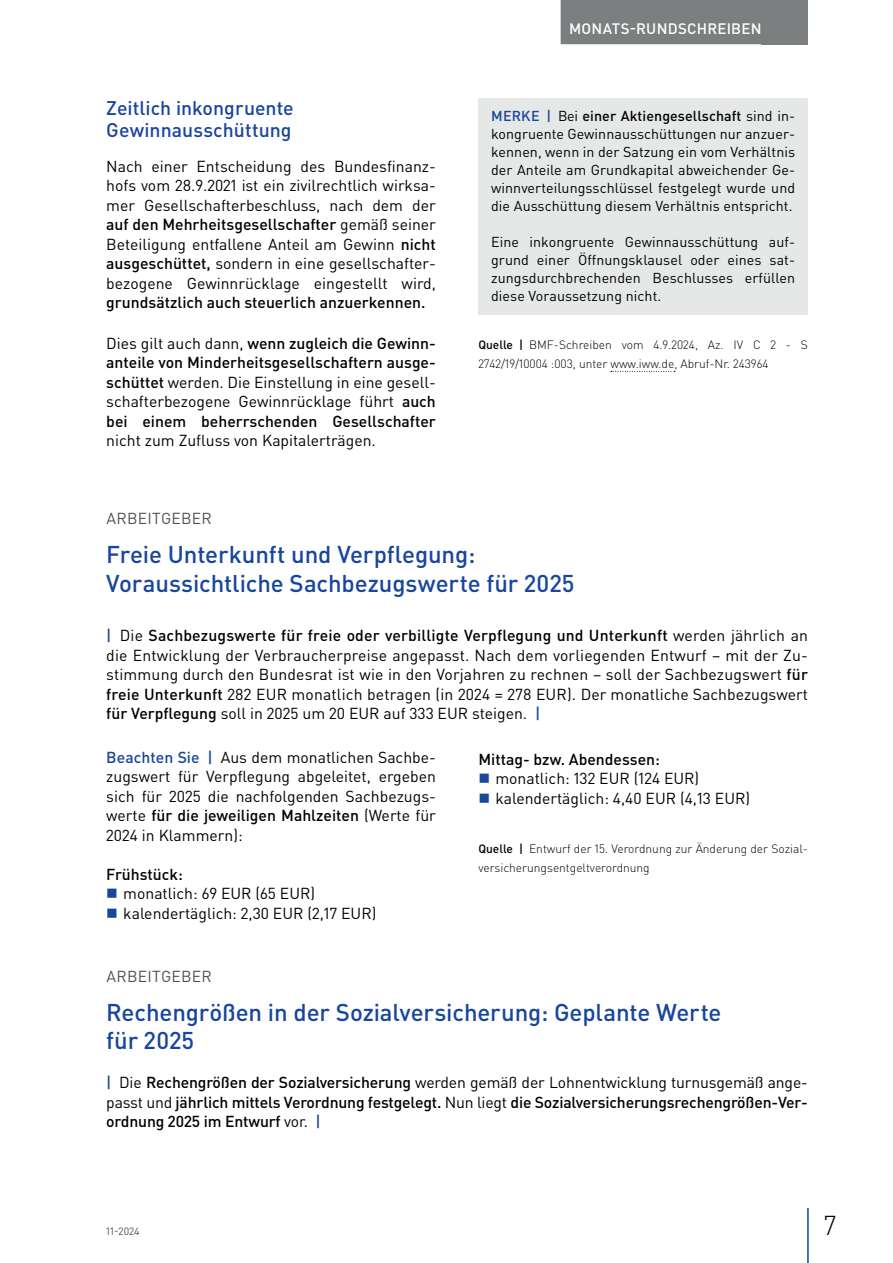
<style>
.page{position:relative;width:893px;height:1263px;background:#fff}
.page>*{position:absolute;margin:0;border:0;box-sizing:border-box;transform-origin:0 0}
.t1{font:300 27px "DIN Pro";color:#000001}
.t2{font:500 24px/28.5px "DIN Pro";letter-spacing:-.005em;color:#18469d}
.t3{font:500 19.5px/22.5px "DIN Pro";color:#18469d}
.t4{font:15.75px/19.5px "DIN Pro";color:#000001;text-align:justify}
.t5{font:500 15.75px/19.5px "DIN Pro";color:#000001;text-align:justify}
.t6{font:15.75px "DIN Pro";letter-spacing:.015em;color:#4f5253}
.t7{font:500 15px "DIN Pro";letter-spacing:.015em;color:#fff}
.t8{font:14.25px/18px "DIN Pro";letter-spacing:.005em;color:#000001;text-align:justify}
.t9{font:300 12px/19.5px "DIN Pro";color:#000001}
.t10{font:10.5px "DIN Pro";color:#4f5253}
.s1{font-weight:500}
.s2{font-weight:400}
.s3{font-weight:500;color:#18469d}
.s4{color:#18469d}
</style>
<div class="page">
<div style="left:762px;top:0;width:46px;height:44px;background:#7c7f80"></div>
<hr style="left:807px;top:1208px;width:2px;height:55px;background:#18469d">
<div style="left:561px;top:0;width:209px;height:44px;background:#7c7f80"></div>
<svg style="left:611px;top:371px;width:64px;height:1px"></svg>
<div style="left:478px;top:98px;width:330px;height:216px;background:#e6e8e7"></div>
<p class="t3" style="left:106px;top:96px;width:189px">Zeitlich inkongruente<br>Gewinnausschüttung</p>
<p class="t4" style="left:106px;top:156px;width:331px">Nach einer Entscheidung des Bundesfinanz&shy;hofs vom 28.9.2021 ist ein zivilrechtlich wirksa&shy;mer Gesellschafterbeschluss, nach dem der <span class="s1">auf den Mehrheitsgesellschafter</span> gemäß seiner Beteiligung entfallene Anteil am Gewinn <span class="s1">nicht ausgeschüttet,</span> sondern in eine gesellschafter&shy;bezogene Gewinnrücklage eingestellt wird,</p>
<p class="t5" style="left:106px;top:292px;width:321px">grundsätzlich auch steuerlich anzuerkennen.</p>
<p class="t5" style="left:106px;top:333px;width:331px"><span class="s2">Dies gilt auch dann,</span> wenn zugleich die Gewinn&shy;anteile von Minderheitsgesellschaftern ausge&shy;schüttet <span class="s2">werden. Die Einstellung in eine gesell&shy;schafterbezogene Gewinnrücklage führt</span> auch bei einem beherrschenden Gesellschafter</p>
<p class="t4" style="left:106px;top:430px;width:271px">nicht zum Zufluss von Kapitalerträgen.</p>
<p class="t7" style="left:569px;top:18px;width:194px">MONATS-RUNDSCHREIBEN</p>
<p class="t8" style="left:491px;top:107px;width:306px"><span class="s3">MERKE |</span> Bei <span class="s1">einer Aktiengesellschaft</span> sind in&shy;kongruente Gewinnausschüttungen nur anzuer&shy;kennen, wenn in der Satzung ein vom Verhältnis der Anteile am Grundkapital abweichender Ge&shy;winnverteilungsschlüssel festgelegt wurde und die Ausschüttung diesem Verhältnis entspricht.</p>
<p class="t8" style="left:491px;top:233px;width:306px">Eine inkongruente Gewinnausschüttung auf&shy;grund einer Öffnungsklausel oder eines sat&shy;zungsdurchbrechenden Beschlusses erfüllen diese Voraussetzung nicht.</p>
<p class="t9" style="left:478px;top:334px;width:331px"><span class="s1">Quelle |</span> BMF-Schreiben vom 4.9.2024, Az. IV C 2 - S<br>2742/19/10004 :003, unter www.iww.de, Abruf-Nr. 243964</p>
<p class="t6" style="left:106px;top:508px;width:107px">ARBEITGEBER</p>
<h2 class="t2" style="left:106px;top:539px;width:470px">Freie Unterkunft und Verpflegung:<br>Voraussichtliche Sachbezugswerte für 2025</h2>
<p class="t4" style="left:106px;top:625px;width:703px"><span class="s3">|</span> Die <span class="s1">Sachbezugswerte für freie oder verbilligte Verpflegung und Unterkunft</span> werden jährlich an die Entwicklung der Verbraucherpreise angepasst. Nach dem vorliegenden Entwurf – mit der Zu&shy;stimmung durch den Bundesrat ist wie in den Vorjahren zu rechnen – soll der Sachbezugswert <span class="s1">für freie Unterkunft</span> 282 EUR monatlich betragen (in 2024 = 278 EUR). Der monatliche Sachbezugswert <span class="s1">für Verpflegung</span> soll in 2025 um 20 EUR auf 333 EUR steigen. <span class="s3">|</span></p>
<p class="t4" style="left:106px;top:746px;width:331px"><span class="s3">Beachten Sie |</span> Aus dem monatlichen Sachbe&shy;zugswert für Verpflegung abgeleitet, ergeben sich für 2025 die nachfolgenden Sachbezugs&shy;werte <span class="s1">für die jeweiligen Mahlzeiten</span> (Werte für 2024 in Klammern):</p>
<p class="t5" style="left:106px;top:863px;width:78px">Frühstück:</p>
<p class="t4" style="left:123px;top:883px;width:255px">monatlich: 69 EUR (65 EUR) kalendertäglich: 2,30 EUR (2,17 EUR)</p>
<p class="t5" style="left:478px;top:749px;width:183px">Mittag- bzw. Abendessen:</p>
<p class="t4" style="left:495px;top:768px;width:256px">monatlich: 132 EUR (124 EUR) kalendertäglich: 4,40 EUR (4,13 EUR)</p>
<p class="t9" style="left:478px;top:838px;width:331px"><span class="s1">Quelle |</span> Entwurf der 15. Verordnung zur Änderung der Sozial&shy;versicherungsentgeltverordnung</p>
<p class="t6" style="left:106px;top:965px;width:107px">ARBEITGEBER</p>
<h2 class="t2" style="left:106px;top:997px;width:617px">Rechengrößen in der Sozialversicherung: Geplante Werte für 2025</h2>
<p class="t5" style="left:106px;top:1072px;width:703px"><span class="s4">|</span> <span class="s2">Die</span> Rechengrößen der Sozialversicherung <span class="s2">werden gemäß der Lohnentwicklung turnusgemäß ange&shy;passt und</span> jährlich mittels Verordnung festgelegt. <span class="s2">Nun liegt</span> die Sozialversicherungsrechengrößen-Ver&shy;ordnung 2025 im Entwurf <span class="s2">vor.</span> <span class="s4">|</span></p>
<p class="t10" style="left:106px;top:1224px;width:35px">11-2024</p>
<h1 class="t1" style="left:824px;top:1207px;width:14px">7</h1>
</div>
